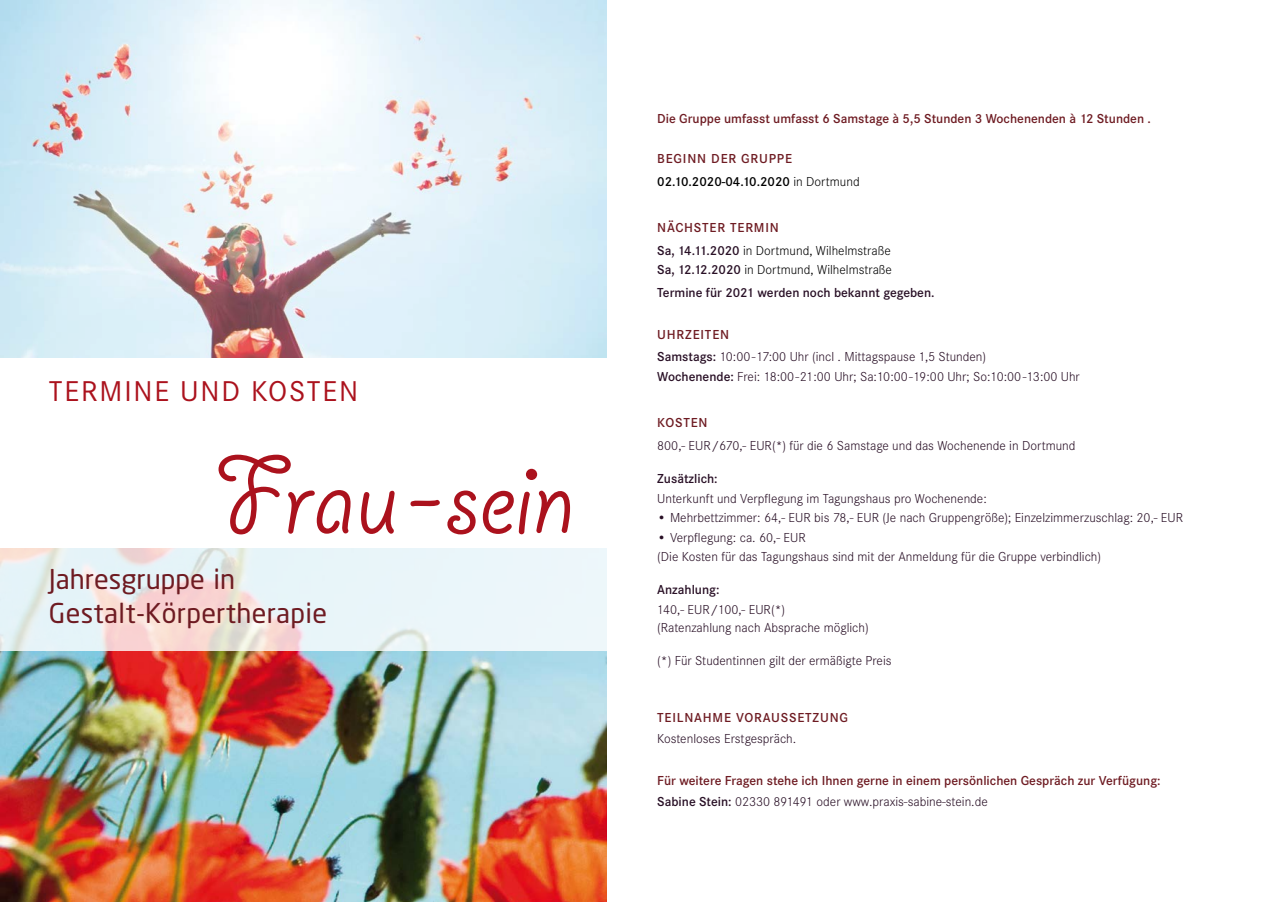
<style>
.page{position:relative;width:1272px;height:902px;background:#fff}
.page>*{position:absolute;margin:0;border:0;box-sizing:border-box;transform-origin:0 0}
.t1{font:29.7px "Corporate S";letter-spacing:.06em;color:#ab121d}
.t2{font:27px/34.5px "Neo Sans";letter-spacing:.01em;color:#6e1b22}
.t3{font:300 13.5px/22.5px "Corporate S";color:#291026}
.t4{font:600 13.5px/21px "Corporate S";color:#6e1b22}
.t5{font:600 13.5px/22.5px "Corporate S";color:#291026}
.t6{font:300 13.5px/22.5px "Corporate S";color:#000}
.t7{font:600 13.5px/22.5px "Corporate S";letter-spacing:.055em;color:#000}
.t8{font:600 13.5px "Corporate S";letter-spacing:.06em;color:#6e1b22}
.s1{color:#6e1b22}
.s2{font-weight:300}
.s3{font-weight:600;color:#6e1b22}
.s4{font-weight:600;color:#291026}
.s5{font-weight:300;color:#000}
.s6{font-weight:600}
.s7{color:#291026}
.s8{font-weight:300;color:#291026}
</style>
<div class="page">
<img style="left:0;top:650px;width:606px;height:251px">
<svg style="left:0;top:507px;width:606px;height:143px;fill:#ecf5f9"></svg>
<img style="left:0;top:0;width:606px;height:357px">
<svg style="left:218px;top:454px;width:352px;height:80px"></svg>
<div style="left:526px;top:468px;width:11px;height:12px;background:#ab121d;border-radius:50%"></div>
<h1 class="t1" style="left:49px;top:374px;width:311px">TERMINE UND KOSTEN</h1>
<h2 class="t2" style="left:49px;top:561px;width:280px">Jahresgruppe in<br>Gestalt-Körpertherapie</h2>
<p class="t4" style="left:657px;top:108px;width:495px">Die Gruppe umfasst umfasst 6 Samstage à 5,5 Stunden 3 Wochenenden à 12 Stunden .</p>
<p class="t7" style="left:657px;top:148px;width:204px"><span class="s1">BEGINN DER GRUPPE<br></span>02.10.2020-04.10.2020 <span class="s2">in Dortmund</span></p>
<p class="t6" style="left:657px;top:217px;width:235px"><span class="s3">NÄCHSTER TERMIN<br></span><span class="s4">Sa, 14.11.2020</span> in Dortmund, Wilhelmstraße</p>
<p class="t5" style="left:657px;top:259px;width:279px">Sa, 12.12.2020 <span class="s5">in Dortmund, Wilhelmstraße<br></span>Termine für 2021 werden noch bekannt gegeben.</p>
<p class="t3" style="left:657px;top:323px;width:330px"><span class="s3">UHRZEITEN<br></span><span class="s6">Samstags:</span> 10:00-17:00 Uhr (incl . Mittagspause 1,5 Stunden)</p>
<p class="t3" style="left:657px;top:365px;width:424px"><span class="s6">Wochenende:</span> Frei: 18:00-21:00 Uhr; Sa:10:00-19:00 Uhr; So:10:00-13:00 Uhr</p>
<p class="t4" style="left:657px;top:412px;width:52px">KOSTEN</p>
<p class="t3" style="left:657px;top:434px;width:420px">800,- EUR/670,- EUR(*) für die 6 Samstage und das Wochenende in Dortmund</p>
<p class="t5" style="left:657px;top:467px;width:62px">Zusätzlich:</p>
<p class="t3" style="left:657px;top:487px;width:331px">Unterkunft und Verpflegung im Tagungshaus pro Wochenende:</p>
<p class="t3" style="left:657px;top:506px;width:527px">• Mehrbettzimmer: 64,- EUR bis 78,- EUR (Je nach Gruppengröße); Einzelzimmerzuschlag: 20,- EUR</p>
<p class="t3" style="left:657px;top:527px;width:445px;line-height:19.5px">• Verpflegung: ca. 60,- EUR<br>(Die Kosten für das Tagungshaus sind mit der Anmeldung für die Gruppe verbindlich)</p>
<p class="t5" style="left:657px;top:578px;width:64px">Anzahlung:</p>
<p class="t3" style="left:657px;top:600px;width:213px;line-height:18px">140,- EUR/100,- EUR(*)<br>(Ratenzahlung nach Absprache möglich)</p>
<p class="t3" style="left:657px;top:649px;width:236px">(*) Für Studentinnen gilt der ermäßigte Preis</p>
<p class="t8" style="left:657px;top:709px;width:192px">TEILNAHME VORAUSSETZUNG</p>
<p class="t3" style="left:657px;top:727px;width:141px">Kostenloses Erstgespräch.</p>
<p class="t4" style="left:657px;top:769px;width:505px">Für weitere Fragen stehe ich Ihnen gerne in einem persönlichen Gespräch zur Verfügung:<br><span class="s7">Sabine Stein:</span> <span class="s8">02330 891491 oder www.praxis-sabine-stein.de</span></p>
</div>
